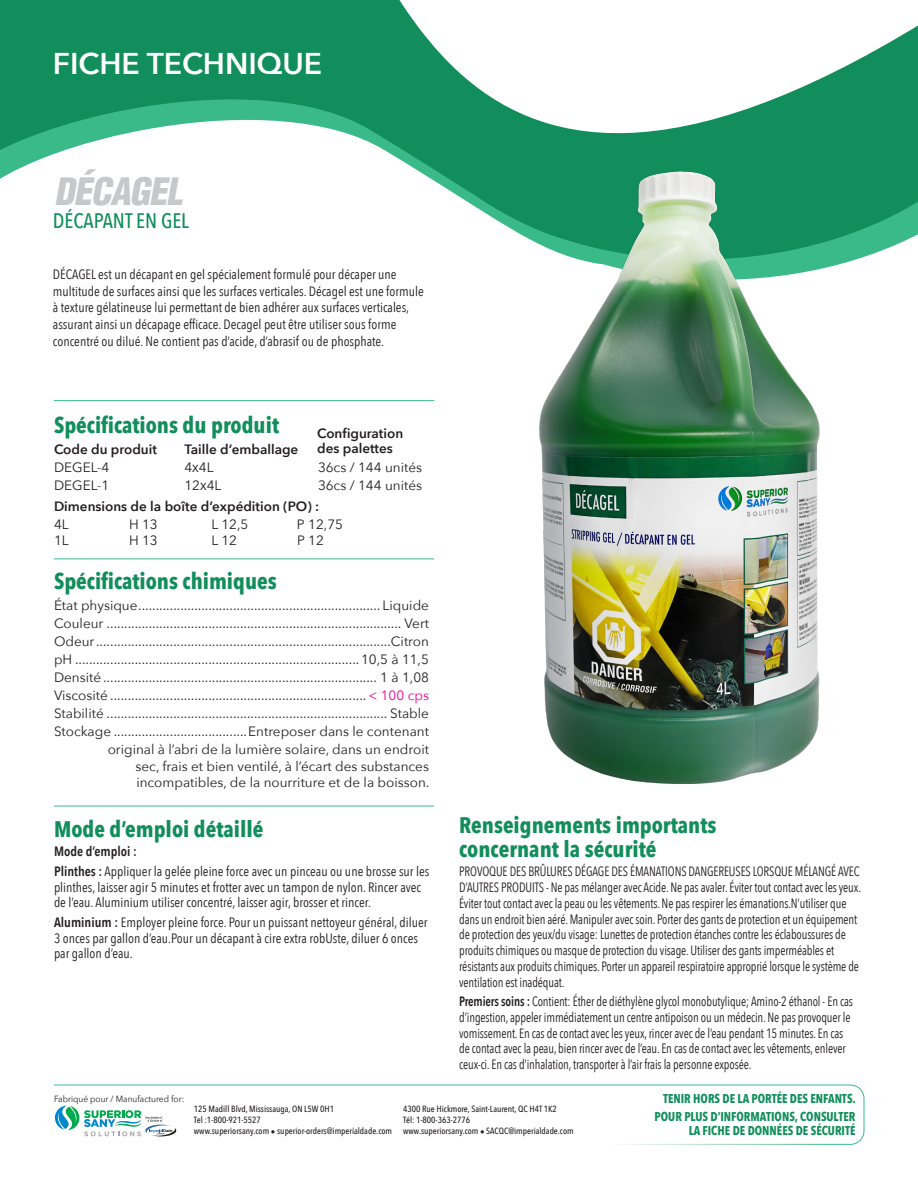
<style>
.page{position:relative;width:918px;height:1188px;background:#fff}
.page>*{position:absolute;margin:0;border:0;box-sizing:border-box;transform-origin:0 0}
.t1{font:italic 900 condensed 36.9px "Helvetica LT Std";color:#c7c8ca}
.t2{font:600 30px "Avenir Next";color:#fff}
.t3{font:700 22.5px "Avenir Next Condensed";color:#118e5c}
.t4{font:500 21px "Avenir Next Condensed";color:#118e5c}
.t5{font:13.5px/15.8px "Avenir Next Condensed";letter-spacing:-.01em;color:#231f20;scale:.9 1}
.t6{font:13.5px "Avenir Next";color:#231f20}
.t7{font:13.5px/15.8px "Avenir Next Condensed";letter-spacing:-.01em;color:#231f20}
.t8{font:600 13.5px "Avenir Next";color:#231f20}
.t9{font:600 13.5px "Avenir Next Condensed";color:#231f20}
.t10{font:700 12.75px "Avenir Next Condensed";color:#118e5c;scale:.95 1}
.t11{font:500 9px "Avenir Next Condensed";color:#231f20}
.t12{font:9px "Avenir Next";color:#231f20;scale:.93 1}
.s1{color:#ed028c}
.s2{font-weight:600}
</style>
<div class="page">
<svg style="left:0;top:0;width:300px;height:179px;fill:#118e5c"></svg>
<svg style="left:300px;top:0;width:618px;height:260px"></svg>
<hr style="left:54px;top:806px;width:380px;height:1px;background:#3aba89">
<hr style="left:54px;top:559px;width:380px;height:1px;background:#3aba89">
<hr style="left:54px;top:400px;width:380px;height:1px;background:#3aba89">
<img style="left:491px;top:153px;width:364px;height:631px">
<svg style="left:54px;top:1084px;width:811px;height:61px"></svg>
<hr style="left:540px;top:1144px;width:284px;height:1px;background:#fff">
<p class="t2" style="left:53px;top:38px;width:271px">FICHE TECHNIQUE</p>
<p class="t1" style="left:54px;top:168px;width:138px">DÉCAGEL</p>
<p class="t4" style="left:53px;top:208px;width:138px">DÉCAPANT EN GEL</p>
<p class="t7" style="left:53px;top:266px;width:345px">DÉCAGEL est un décapant en gel spécialement formulé pour décaper une</p>
<p class="t7" style="left:53px;top:283px;width:372px">multitude de surfaces ainsi que les surfaces verticales. Décagel est une formule</p>
<p class="t7" style="left:53px;top:299px;width:358px;line-height:16.6px">à texture gélatineuse lui permettant de bien adhérer aux surfaces verticales, assurant ainsi un décapage efficace. Decagel peut être utiliser sous forme concentré ou dilué. Ne contient pas d’acide, d’abrasif ou de phosphate.</p>
<p class="t3" style="left:54px;top:411px;width:227px">Spécifications du produit</p>
<p class="t8" style="left:54px;top:437px;width:105px">Code du produit</p>
<p class="t8" style="left:185px;top:437px;width:115px">Taille d’emballage</p>
<p class="t6" style="left:54px;top:456px;width:57px">DEGEL-4</p>
<p class="t6" style="left:184px;top:456px;width:31px">4X4L</p>
<p class="t6" style="left:318px;top:456px;width:106px">36cs / 144 unités</p>
<p class="t6" style="left:54px;top:474px;width:57px">DEGEL-1</p>
<p class="t6" style="left:184px;top:474px;width:38px">12X4L</p>
<p class="t6" style="left:318px;top:474px;width:106px">36cs / 144 unités</p>
<p class="t8" style="left:54px;top:494px;width:267px">Dimensions de la boîte d’expédition (PO) :</p>
<p class="t6" style="left:54px;top:513px;width:16px">4L</p>
<p class="t6" style="left:129px;top:513px;width:30px">H 13</p>
<p class="t6" style="left:211px;top:513px;width:38px">L 12,5</p>
<p class="t6" style="left:297px;top:513px;width:48px">P 12,75</p>
<p class="t6" style="left:54px;top:529px;width:16px">1L</p>
<p class="t6" style="left:129px;top:529px;width:30px">H 13</p>
<p class="t6" style="left:212px;top:529px;width:27px">L 12</p>
<p class="t6" style="left:297px;top:529px;width:28px">P 12</p>
<p class="t8" style="left:317px;top:422px;width:88px">Configuration</p>
<p class="t8" style="left:317px;top:437px;width:77px">des palettes</p>
<p class="t3" style="left:54px;top:568px;width:224px">Spécifications chimiques</p>
<p class="t6" style="left:54px;top:594px;width:377px">État physique..................................................................... Liquide</p>
<p class="t6" style="left:54px;top:612px;width:377px">Couleur .................................................................................... Vert</p>
<p class="t6" style="left:54px;top:630px;width:377px">Odeur....................................................................................Citron</p>
<p class="t6" style="left:54px;top:648px;width:377px">pH .................................................................................10,5 à 11,5</p>
<p class="t6" style="left:54px;top:666px;width:377px">Densité .............................................................................. 1 à 1,08</p>
<p class="t6" style="left:54px;top:684px;width:377px">Viscosité .........................................................................<span class="s1">&lt; 100 cps</span></p>
<p class="t6" style="left:54px;top:702px;width:377px">Stabilité ................................................................................ Stable</p>
<p class="t6" style="left:54px;top:720px;width:377px">Stockage ......................................Entreposer dans le contenant</p>
<p class="t6" style="left:108px;top:738px;width:323px">original à l’abri de la lumière solaire, dans un endroit</p>
<p class="t6" style="left:136px;top:755px;width:295px">sec, frais et bien ventilé, à l’écart des substances</p>
<p class="t6" style="left:136px;top:771px;width:295px">incompatibles, de la nourriture et de la boisson.</p>
<p class="t3" style="left:54px;top:815px;width:211px">Mode d’emploi détaillé</p>
<p class="t9" style="left:54px;top:840px;width:84px">Mode d’emploi :</p>
<p class="t7" style="left:54px;top:863px;width:377px"><span class="s2">Plinthes :</span> Appliquer la gelée pleine force avec un pinceau ou une brosse sur les plinthes, laisser agir 5 minutes et frotter avec un tampon de nylon. Rincer avec de l’eau. Aluminium utiliser concentré, laisser agir, brosser et rincer.</p>
<p class="t7" style="left:54px;top:914px;width:375px"><span class="s2">Aluminium :</span> Employer pleine force. Pour un puissant nettoyeur général, diluer<br>3 onces par gallon d’eau.Pour un décapant à cire extra robUste, diluer 6 onces par gallon d’eau.</p>
<p class="t3" style="left:459px;top:811px;width:259px">Renseignements importants</p>
<p class="t3" style="left:459px;top:835px;width:199px">concernant la sécurité</p>
<p class="t5" style="left:459px;top:863px;width:448px">PROVOQUE DES BRÛLURES DÉGAGE DES ÉMANATIONS DANGEREUSES LORSQUE MÉLANGÉ AVEC D’AUTRES PRODUITS - Ne pas mélanger avec Acide. Ne pas avaler. Éviter tout contact avec les yeux.<br>Éviter tout contact avec la peau ou les vêtements. Ne pas respirer les émanations.N’utiliser que dans un endroit bien aéré. Manipuler avec soin. Porter des gants de protection et un équipement de protection des yeux/du visage: Lunettes de protection étanches contre les éclaboussures de produits chimiques ou masque de protection du visage. Utiliser des gants imperméables et résistants aux produits chimiques. Porter un appareil respiratoire approprié lorsque le système de ventilation est inadéquat.</p>
<p class="t5" style="left:459px;top:993px;width:439px"><span class="s2">Premiers soins :</span> Contient: Éther de diéthylène glycol monobutylique; Amino-2 éthanol - En cas d’ingestion, appeler immédiatement un centre antipoison ou un médecin. Ne pas provoquer le vomissement. En cas de contact avec les yeux, rincer avec de l’eau pendant 15 minutes. En cas</p>
<p class="t5" style="left:459px;top:1040px;width:431px">de contact avec la peau, bien rincer avec de l’eau. En cas de contact avec les vêtements, enlever</p>
<p class="t5" style="left:459px;top:1056px;width:326px">ceux-ci. En cas d’inhalation, transporter à l’air frais la personne exposée.</p>
<p class="t12" style="left:54px;top:1091px;width:142px">Fabriqué pour / Manufactured for:</p>
<p class="t11" style="left:194px;top:1104px;width:142px">125 Madill Blvd, Mississauga, ON L5W 0H1</p>
<p class="t11" style="left:194px;top:1115px;width:68px">Tel :1-800-921-5527</p>
<p class="t11" style="left:194px;top:1126px;width:200px">www.superiorsany.com • superior-orders@imperialdade.com</p>
<p class="t11" style="left:403px;top:1104px;width:155px">4300 Rue Hickmore, Saint-Laurent, QC H4T 1K2</p>
<p class="t11" style="left:403px;top:1115px;width:68px">Tél: 1-800-363-2776</p>
<p class="t11" style="left:403px;top:1126px;width:172px">www.superiorsany.com • SACQC@imperialdade.com</p>
<p class="t10" style="left:663px;top:1091px;width:204px">TENIR HORS DE LA PORTÉE DES ENFANTS.</p>
<p class="t10" style="left:655px;top:1109px;width:213px">POUR PLUS D’INFORMATIONS, CONSULTER</p>
<p class="t10" style="left:689px;top:1122px;width:177px">LA FICHE DE DONNÉES DE SÉCURITÉ</p>
</div>
